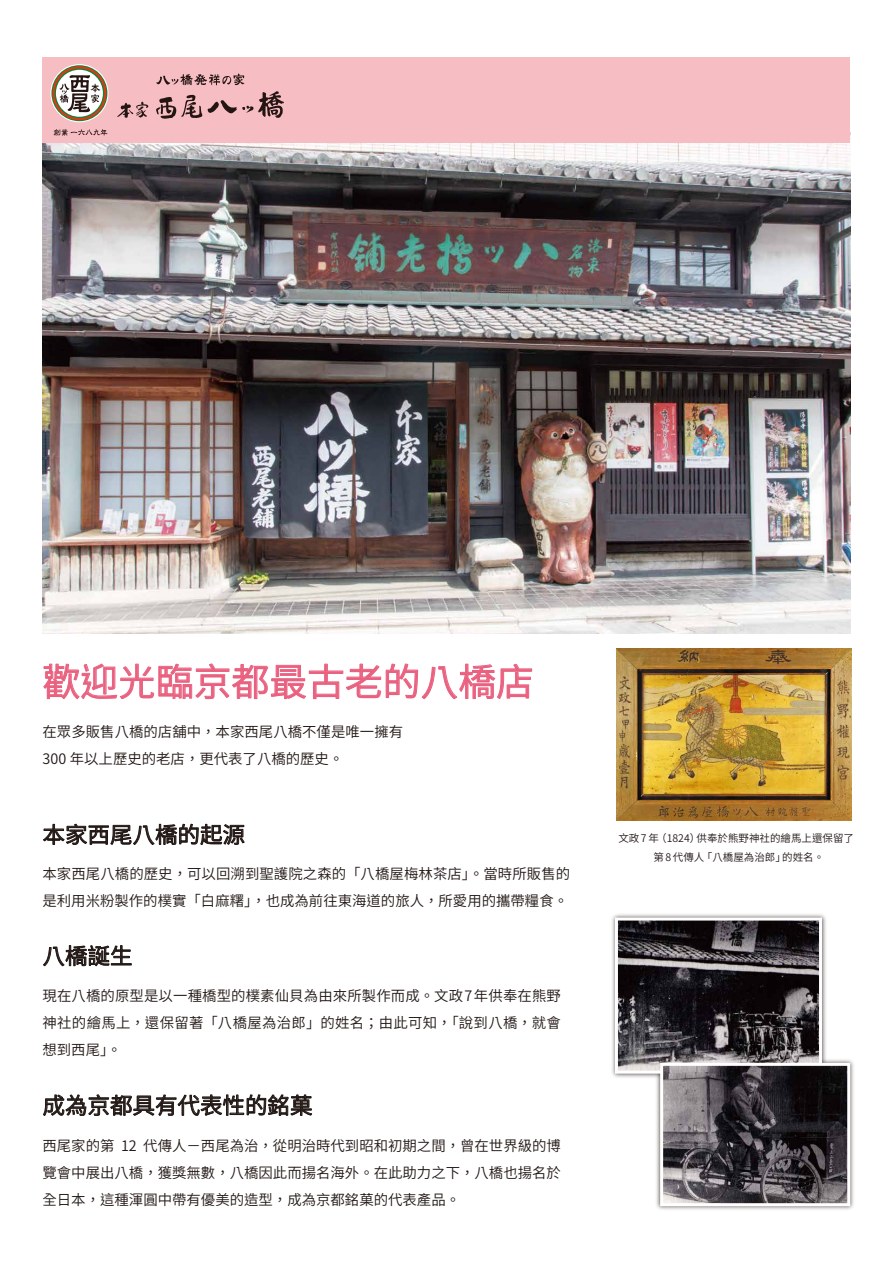
<style>
.page{position:relative;width:893px;height:1263px;background:#fff}
.page>*{position:absolute;margin:0;border:0;box-sizing:border-box;transform-origin:0 0}
.t1{font:37.8px "Source Han Sans TW";color:#ea6180}
.t2{font:22.5px "Source Han Sans TW";color:#221815}
.t3{font:22.05px "Source Han Sans TW";color:#221815}
.t4{font:14.4px/27px "Source Han Sans TW";color:#221815;text-align:justify}
.t5{font:10.5px/19.5px "Source Han Sans TW";color:#221815;text-align:center}
</style>
<div class="page">
<img style="left:616px;top:649px;width:235px;height:172px">
<img style="left:612px;top:914px;width:214px;height:164px">
<img style="left:619px;top:921px;width:199px;height:149px">
<div style="left:615px;top:917px;width:207px;height:157px;border:3px solid #fff"></div>
<img style="left:647px;top:1054px;width:207px;height:156px">
<img style="left:664px;top:1067px;width:182px;height:135px">
<div style="left:660px;top:1063px;width:190px;height:143px;border:3px solid #fff"></div>
<img style="left:43px;top:142px;width:807px;height:491px">
<div style="left:43px;top:57px;width:807px;height:85px;background:#f6bdc3"></div>
<svg style="left:50px;top:64px;width:59px;height:58px"></svg>
<svg style="left:51px;top:65px;width:56px;height:56px"></svg>
<svg style="left:52px;top:66px;width:54px;height:54px"></svg>
<svg style="left:55px;top:68px;width:49px;height:50px"></svg>
<svg style="left:56px;top:70px;width:47px;height:47px"></svg>
<svg style="left:60px;top:75px;width:40px;height:37px"></svg>
<svg style="left:54px;top:129px;width:53px;height:7px"></svg>
<svg style="left:156px;top:74px;width:88px;height:11px"></svg>
<svg style="left:117px;top:101px;width:31px;height:17px"></svg>
<svg style="left:156px;top:91px;width:128px;height:28px"></svg>
<svg style="left:43px;top:945px;width:89px;height:21px"></svg>
<svg style="left:43px;top:824px;width:202px;height:21px"></svg>
<svg style="left:43px;top:1094px;width:270px;height:22px"></svg>
<svg style="left:43px;top:663px;width:489px;height:36px"></svg>
<h1 class="t1" style="left:43px;top:660px;width:493px">歡迎光臨京都最古老的八橋店</h1>
<p class="t4" style="left:43px;top:718px;width:362px">在眾多販售八橋的店舖中，本家西尾八橋不僅是唯一擁有<br>300 年以上歷史的老店，更代表了八橋的歷史。</p>
<h3 class="t3" style="left:43px;top:822px;width:204px">本家西尾八橋的起源</h3>
<p class="t4" style="left:43px;top:861px;width:529px">本家西尾八橋的歷史，可以回溯到聖護院之森的「八橋屋梅林茶店」。當時所販售的是利用米粉製作的樸實「白麻糬」，也成為前往東海道的旅人，所愛用的攜帶糧食。</p>
<h3 class="t3" style="left:43px;top:943px;width:92px">八橋誕生</h3>
<p class="t4" style="left:43px;top:982px;width:520px">現在八橋的原型是以一種橋型的樸素仙貝為由來所製作而成。文政7年供奉在熊野神社的繪馬上，還保留著「八橋屋為治郎」的姓名；由此可知，「說到八橋，就會想到西尾」。</p>
<h2 class="t2" style="left:43px;top:1093px;width:271px">成為京都具有代表性的銘菓</h2>
<p class="t4" style="left:43px;top:1132px;width:520px">西尾家的第 12 代傳人－西尾為治，從明治時代到昭和初期之間，曾在世界級的博覽會中展出八橋，獲獎無數，八橋因此而揚名海外。在此助力之下，八橋也揚名於全日本，這種渾圓中帶有優美的造型，成為京都銘菓的代表產品。</p>
<p class="t5" style="left:618px;top:828px;width:237px">文政 7年（1824）供奉於熊野神社的繪馬上還保留了第 8代傳人「八橋屋為治郎」的姓名。</p>
</div>
